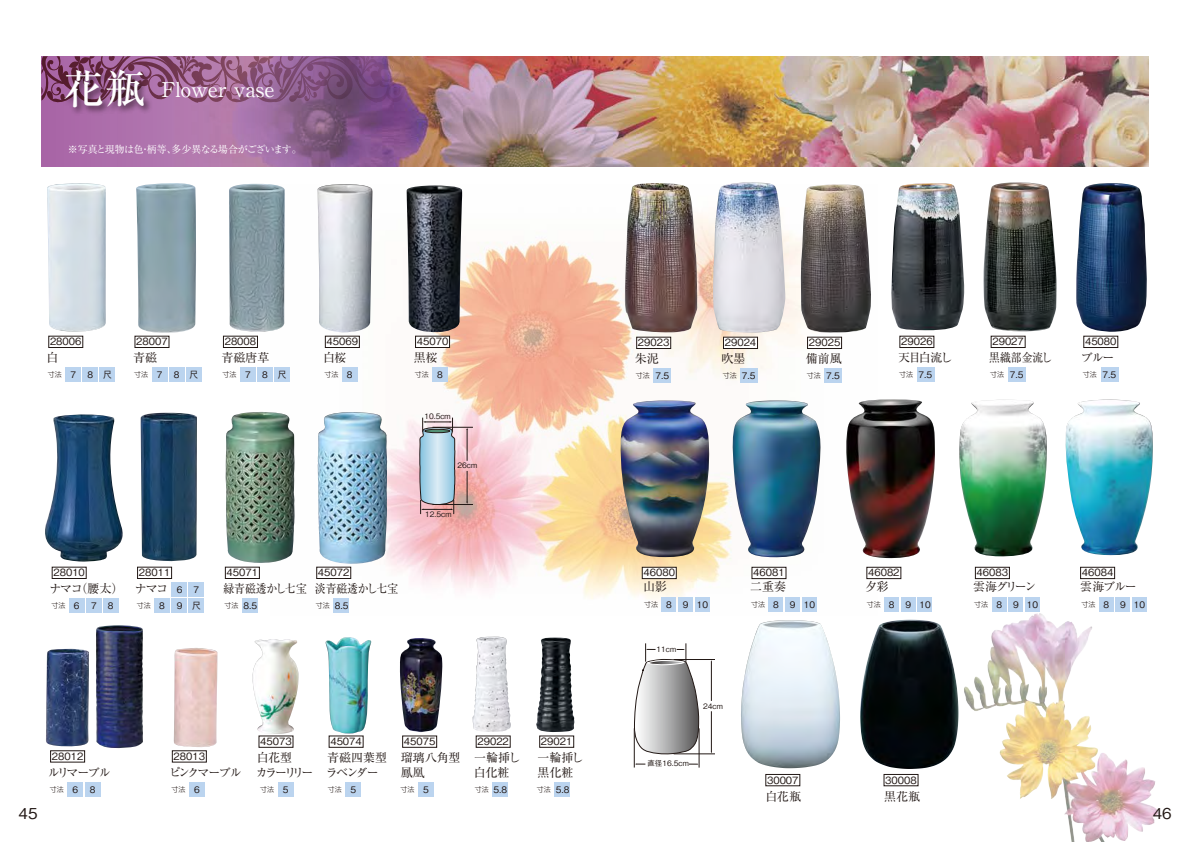
<style>
.page{position:relative;width:1191px;height:842px;background:#fff}
.page>*{position:absolute;margin:0;border:0;box-sizing:border-box;transform-origin:0 0}
.t1{font:20.4px "Ryumin Pro";color:#fff}
.t2{font:500 15px "Gothic BBB Pro";color:#221815}
.t3{font:12px/15px "Ryumin Pro";letter-spacing:-.03em;color:#221815}
.t4{font:12px "Ryumin Pro";color:#221815;scale:.9 1}
.t5{font:12px/15px "Ryumin Pro";letter-spacing:-.06em;color:#221815}
.t6{font:12px/15px "Ryumin Pro";letter-spacing:-.22em;color:#221815}
.t7{font:12px "Ryumin Pro";letter-spacing:-.16em;color:#221815}
.t8{font:12px "Ryumin Pro";letter-spacing:-.03em;color:#221815;scale:.9 1}
.t9{font:500 10px "Gothic BBB Pro";color:#221815}
.t10{font:10px "Ryumin Pro";letter-spacing:-.045em;color:#fff}
.t11{font:500 9px "Gothic BBB Pro";letter-spacing:.455em;color:#221815}
.t12{font:500 7.5px "Gothic BBB Pro";color:#221815}
.t13{font:300 7px "Shin Go";color:#221815}
.s1{font-weight:500;font-size:40.9px}
.s2{font-family:"Gothic BBB Pro";font-weight:500;font-size:9px}
.s3{font-family:"Shin Go";font-weight:300;font-size:7px}
</style>
<div class="page">
<img style="left:41px;top:56px;width:1118px;height:786px">
<h1 class="t1" style="left:63px;top:73px;width:213px"><span class="s1">花瓶</span> Flower vase</h1>
<p class="t10" style="left:68px;top:142px;width:235px">※写真と現物は色・柄等、多少異なる場合がございます。</p>
<p class="t9" style="left:50px;top:333px;width:33px">28006</p>
<p class="t13" style="left:48px;top:370px;width:30px">寸法 <span class="s2">7</span></p>
<p class="t11" style="left:88px;top:368px;width:26px">8 尺</p>
<p class="t3" style="left:46px;top:349px;width:13px">白</p>
<p class="t9" style="left:136px;top:333px;width:33px">28007</p>
<p class="t13" style="left:134px;top:370px;width:30px">寸法 <span class="s2">7</span></p>
<p class="t11" style="left:174px;top:368px;width:26px">8 尺</p>
<p class="t3" style="left:133px;top:349px;width:25px">青磁</p>
<p class="t9" style="left:225px;top:333px;width:33px">28008</p>
<p class="t13" style="left:223px;top:370px;width:30px">寸法 <span class="s2">7</span></p>
<p class="t11" style="left:262px;top:368px;width:26px">8 尺</p>
<p class="t3" style="left:222px;top:349px;width:49px">青磁唐草</p>
<p class="t9" style="left:326px;top:333px;width:33px">45069</p>
<p class="t13" style="left:324px;top:370px;width:29px">寸法 <span class="s2">8</span></p>
<p class="t3" style="left:323px;top:349px;width:25px">白桜</p>
<p class="t9" style="left:417px;top:333px;width:33px">45070</p>
<p class="t13" style="left:415px;top:370px;width:29px">寸法 <span class="s2">8</span></p>
<p class="t3" style="left:414px;top:349px;width:25px">黒桜</p>
<p class="t9" style="left:638px;top:334px;width:33px">29023</p>
<p class="t11" style="left:636px;top:369px;width:35px"><span class="s3">寸法</span> 7.5</p>
<p class="t3" style="left:635px;top:350px;width:25px">朱泥</p>
<p class="t9" style="left:724px;top:334px;width:33px">29024</p>
<p class="t11" style="left:722px;top:369px;width:34px"><span class="s3">寸法</span> 7.5</p>
<p class="t3" style="left:721px;top:350px;width:25px">吹墨</p>
<p class="t9" style="left:809px;top:334px;width:33px">29025</p>
<p class="t11" style="left:806px;top:369px;width:35px"><span class="s3">寸法</span> 7.5</p>
<p class="t3" style="left:805px;top:350px;width:37px">備前風</p>
<p class="t9" style="left:901px;top:333px;width:33px">29026</p>
<p class="t11" style="left:899px;top:368px;width:35px"><span class="s3">寸法</span> 7.5</p>
<p class="t3" style="left:898px;top:349px;width:56px">天目白流し</p>
<p class="t9" style="left:992px;top:333px;width:33px">29027</p>
<p class="t11" style="left:990px;top:368px;width:35px"><span class="s3">寸法</span> 7.5</p>
<p class="t8" style="left:989px;top:348px;width:72px">黒織部金流し</p>
<p class="t9" style="left:1085px;top:333px;width:33px">45080</p>
<p class="t11" style="left:1083px;top:368px;width:35px"><span class="s3">寸法</span> 7.5</p>
<p class="t3" style="left:1080px;top:349px;width:35px">ブルー</p>
<p class="t12" style="left:424px;top:410px;width:28px">10.5cm</p>
<p class="t12" style="left:457px;top:460px;width:21px">26cm</p>
<p class="t12" style="left:425px;top:508px;width:28px">12.5cm</p>
<p class="t9" style="left:53px;top:564px;width:33px">28010</p>
<p class="t13" style="left:51px;top:601px;width:29px">寸法 <span class="s2">6</span></p>
<p class="t11" style="left:91px;top:599px;width:24px">7 8</p>
<p class="t3" style="left:50px;top:580px;width:76px">ナマコ（腰太）</p>
<p class="t9" style="left:139px;top:564px;width:33px">28011</p>
<p class="t11" style="left:159px;top:599px;width:7px">8</p>
<p class="t11" style="left:177px;top:599px;width:25px">9 尺</p>
<p class="t3" style="left:135px;top:580px;width:35px">ナマコ</p>
<p class="t11" style="left:177px;top:582px;width:24px">6 7</p>
<p class="t13" style="left:137px;top:601px;width:15px">寸法</p>
<p class="t9" style="left:227px;top:564px;width:33px">45071</p>
<p class="t11" style="left:224px;top:599px;width:34px"><span class="s3">寸法</span> 8.5</p>
<p class="t4" style="left:223px;top:579px;width:94px">緑青磁透かし七宝</p>
<p class="t9" style="left:318px;top:564px;width:33px">45072</p>
<p class="t11" style="left:316px;top:599px;width:34px"><span class="s3">寸法</span> 8.5</p>
<p class="t4" style="left:315px;top:579px;width:94px">淡青磁透かし七宝</p>
<p class="t9" style="left:643px;top:564px;width:33px">46080</p>
<p class="t9" style="left:753px;top:564px;width:33px">46081</p>
<p class="t9" style="left:868px;top:564px;width:33px">46082</p>
<p class="t9" style="left:976px;top:564px;width:33px">46083</p>
<p class="t9" style="left:1081px;top:564px;width:33px">46084</p>
<p class="t3" style="left:643px;top:579px;width:25px">山影</p>
<p class="t11" style="left:644px;top:597px;width:65px"><span class="s3">寸法</span> 8 910</p>
<p class="t3" style="left:750px;top:579px;width:37px">二重奏</p>
<p class="t11" style="left:751px;top:597px;width:65px"><span class="s3">寸法</span> 8 910</p>
<p class="t3" style="left:865px;top:579px;width:25px">夕彩</p>
<p class="t11" style="left:866px;top:597px;width:65px"><span class="s3">寸法</span> 8 910</p>
<p class="t3" style="left:973px;top:579px;width:65px">雲海グリーン</p>
<p class="t11" style="left:974px;top:597px;width:65px"><span class="s3">寸法</span> 8 910</p>
<p class="t3" style="left:1080px;top:579px;width:58px">雲海ブルー</p>
<p class="t11" style="left:1081px;top:597px;width:65px"><span class="s3">寸法</span> 8 910</p>
<p class="t12" style="left:656px;top:643px;width:21px">11cm</p>
<p class="t12" style="left:703px;top:700px;width:21px">24cm</p>
<p class="t9" style="left:260px;top:733px;width:33px">45073</p>
<p class="t9" style="left:330px;top:733px;width:33px">45074</p>
<p class="t9" style="left:404px;top:733px;width:33px">45075</p>
<p class="t9" style="left:477px;top:733px;width:33px">29022</p>
<p class="t9" style="left:541px;top:733px;width:33px">29021</p>
<p class="t9" style="left:52px;top:748px;width:33px">28012</p>
<p class="t13" style="left:50px;top:785px;width:30px">寸法 <span class="s2">6</span></p>
<p class="t11" style="left:90px;top:782px;width:7px">8</p>
<p class="t3" style="left:48px;top:764px;width:64px">ルリマーブル</p>
<p class="t9" style="left:174px;top:748px;width:33px">28013</p>
<p class="t13" style="left:171px;top:785px;width:30px">寸法 <span class="s2">6</span></p>
<p class="t7" style="left:169px;top:762px;width:74px">ピンクマーブル</p>
<p class="t6" style="left:256px;top:749px;width:59px">白花型<br>カラーリリー</p>
<p class="t5" style="left:326px;top:749px;width:63px">青磁四葉型ラベンダー</p>
<p class="t3" style="left:401px;top:749px;width:61px">瑠璃八角型鳳凰</p>
<p class="t3" style="left:474px;top:749px;width:48px">一輪挿し白化粧</p>
<p class="t3" style="left:537px;top:749px;width:48px">一輪挿し黒化粧</p>
<p class="t13" style="left:260px;top:785px;width:30px">寸法 <span class="s2">5</span></p>
<p class="t13" style="left:328px;top:785px;width:30px">寸法 <span class="s2">5</span></p>
<p class="t13" style="left:400px;top:785px;width:30px">寸法 <span class="s2">5</span></p>
<p class="t11" style="left:474px;top:782px;width:34px"><span class="s3">寸法</span> 5.8</p>
<p class="t11" style="left:537px;top:782px;width:34px"><span class="s3">寸法</span> 5.8</p>
<p class="t12" style="left:647px;top:757px;width:43px">直径16.5cm</p>
<p class="t9" style="left:767px;top:772px;width:33px">30007</p>
<p class="t3" style="left:765px;top:789px;width:37px">白花瓶</p>
<p class="t9" style="left:885px;top:772px;width:33px">30008</p>
<p class="t3" style="left:884px;top:789px;width:37px">黒花瓶</p>
<h2 class="t2" style="left:19px;top:801px;width:20px">45</h2>
<h2 class="t2" style="left:1152px;top:801px;width:20px">46</h2>
</div>
